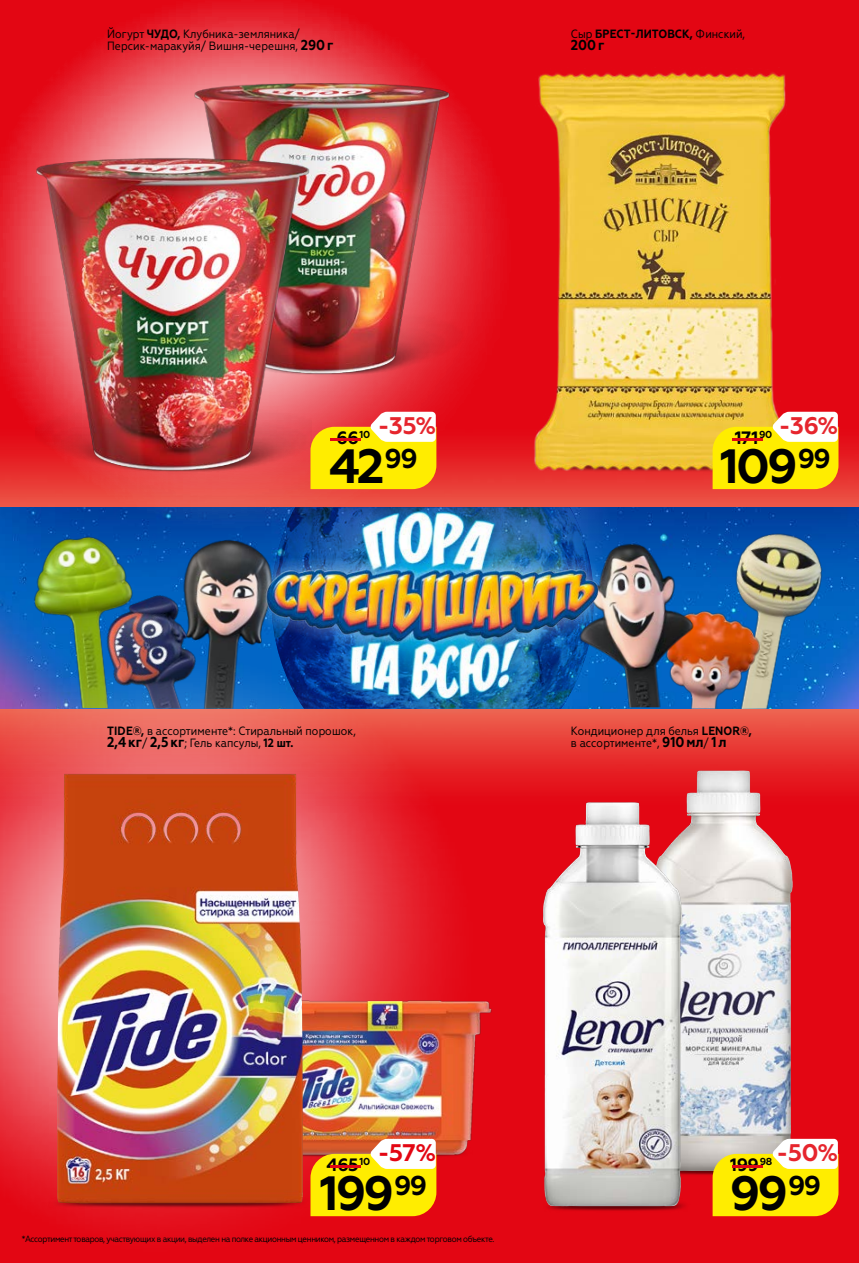
<style>
.page{position:relative;width:859px;height:1263px;background:#e30613}
.page>*{position:absolute;margin:0;border:0;box-sizing:border-box;transform-origin:0 0}
.t1{font:700 48.15px "Geometria";letter-spacing:-.06em;color:#000}
.t2{font:700 24px "Geometria";color:#e6252d}
.t3{font:700 24px "Geometria";color:#e30613}
.t4{font:700 17.85px "Geometria";letter-spacing:-.03em;color:#000}
.t5{font:700 14.4px "Geometria Narrow";color:#000}
.t6{font:12px/12px "Geometria Narrow";color:#000}
.t7{font:700 12px "Geometria Narrow";letter-spacing:.01em;color:#000}
.t8{font:9px "Geometria Narrow";letter-spacing:-.04em;color:#000}
.s1{font-weight:700}
.s2{font-weight:700;font-size:14.4px}
.s3{font-weight:400}
.s4{color:#e30613}
</style>
<div class="page">
<img style="left:508px;top:411px;width:351px;height:379px">
<img style="left:701px;top:517px;width:154px;height:192px">
<img style="left:640px;top:591px;width:131px;height:117px">
<img style="left:622px;top:520px;width:102px;height:187px">
<img style="left:258px;top:508px;width:364px;height:206px">
<img style="left:0;top:566px;width:22px;height:47px">
<img style="left:22px;top:566px;width:27px;height:47px">
<img style="left:49px;top:566px;width:209px;height:47px">
<img style="left:0;top:613px;width:508px;height:604px">
<img style="left:0;top:3px;width:544px;height:563px">
<img style="left:488px;top:439px;width:332px;height:61px">
<img style="left:495px;top:68px;width:327px;height:405px">
<img style="left:692px;top:1138px;width:129px;height:46px">
<img style="left:654px;top:770px;width:139px;height:401px">
<img style="left:340px;top:305px;width:170px;height:97px">
<img style="left:167px;top:74px;width:307px;height:307px">
<img style="left:36px;top:483px;width:275px;height:15px">
<img style="left:2px;top:145px;width:338px;height:338px">
<img style="left:436px;top:1120px;width:72px;height:63px">
<img style="left:303px;top:984px;width:191px;height:182px">
<img style="left:0;top:1165px;width:365px;height:59px">
<img style="left:57px;top:774px;width:246px;height:429px">
<img style="left:0;top:1026px;width:23px;height:94px">
<img style="left:547px;top:1171px;width:145px;height:40px">
<img style="left:543px;top:802px;width:139px;height:404px">
<svg style="left:713px;top:1139px;width:125px;height:77px;background:#f9e945"></svg>
<svg style="left:713px;top:412px;width:125px;height:77px;background:#fce836"></svg>
<svg style="left:310px;top:1139px;width:126px;height:77px;background:#f9da34"></svg>
<svg style="left:310px;top:412px;width:126px;height:77px;background:#fcd937"></svg>
<p class="t6" style="left:107px;top:28px;width:228px">Йогурт <span class="s1">ЧУДО,</span> Клубника-земляника/<br>Персик-маракуйя/ Вишня-черешня, <span class="s2">290г</span></p>
<p class="t7" style="left:571px;top:27px;width:176px"><span class="s3">Сыр</span> БРЕСТ-ЛИТОВСК, <span class="s3">Финский,</span></p>
<p class="t5" style="left:571px;top:37px;width:35px">200г</p>
<h2 class="t2" style="left:378px;top:412px;width:60px">-35%</h2>
<h1 class="t1" style="left:329px;top:438px;width:90px">42<sup>99</sup></h1>
<h3 class="t4" style="left:321px;top:427px;width:51px"><span class="s4">-</span>66<sup>10</sup></h3>
<h2 class="t2" style="left:779px;top:412px;width:61px">-36%</h2>
<h1 class="t1" style="left:720px;top:438px;width:112px">109<sup>99</sup></h1>
<h3 class="t4" style="left:723px;top:427px;width:51px"><span class="s4">-</span>171<sup>90</sup></h3>
<p class="t6" style="left:107px;top:725px;width:250px"><span class="s1">TIDE®,</span> в ассортименте*: Стиральный порошок,<br><span class="s2">2,4кг</span>/ <span class="s2">2,5кг</span>; Гель капсулы, <span class="s1">12 шт.</span></p>
<p class="t6" style="left:571px;top:725px;width:182px">Кондиционер для белья <span class="s1">LENOR®, </span>в ассортименте*, <span class="s2">910мл</span>/ <span class="s2">1л</span></p>
<h2 class="t3" style="left:378px;top:1139px;width:60px">-57%</h2>
<h1 class="t1" style="left:320px;top:1165px;width:109px">199<sup>99</sup></h1>
<h3 class="t4" style="left:321px;top:1154px;width:51px"><span class="s4">-</span>465<sup>10</sup></h3>
<p class="t8" style="left:22px;top:1233px;width:474px">*Ассортимент товаров, участвующих в акции, выделен на полке акционным ценником, размещенном в каждом торговом объекте.</p>
<h2 class="t2" style="left:777px;top:1139px;width:63px">-50%</h2>
<h1 class="t1" style="left:730px;top:1165px;width:93px">99<sup>99</sup></h1>
<h3 class="t4" style="left:723px;top:1154px;width:51px"><span class="s4">-</span>199<sup>98</sup></h3>
</div>
